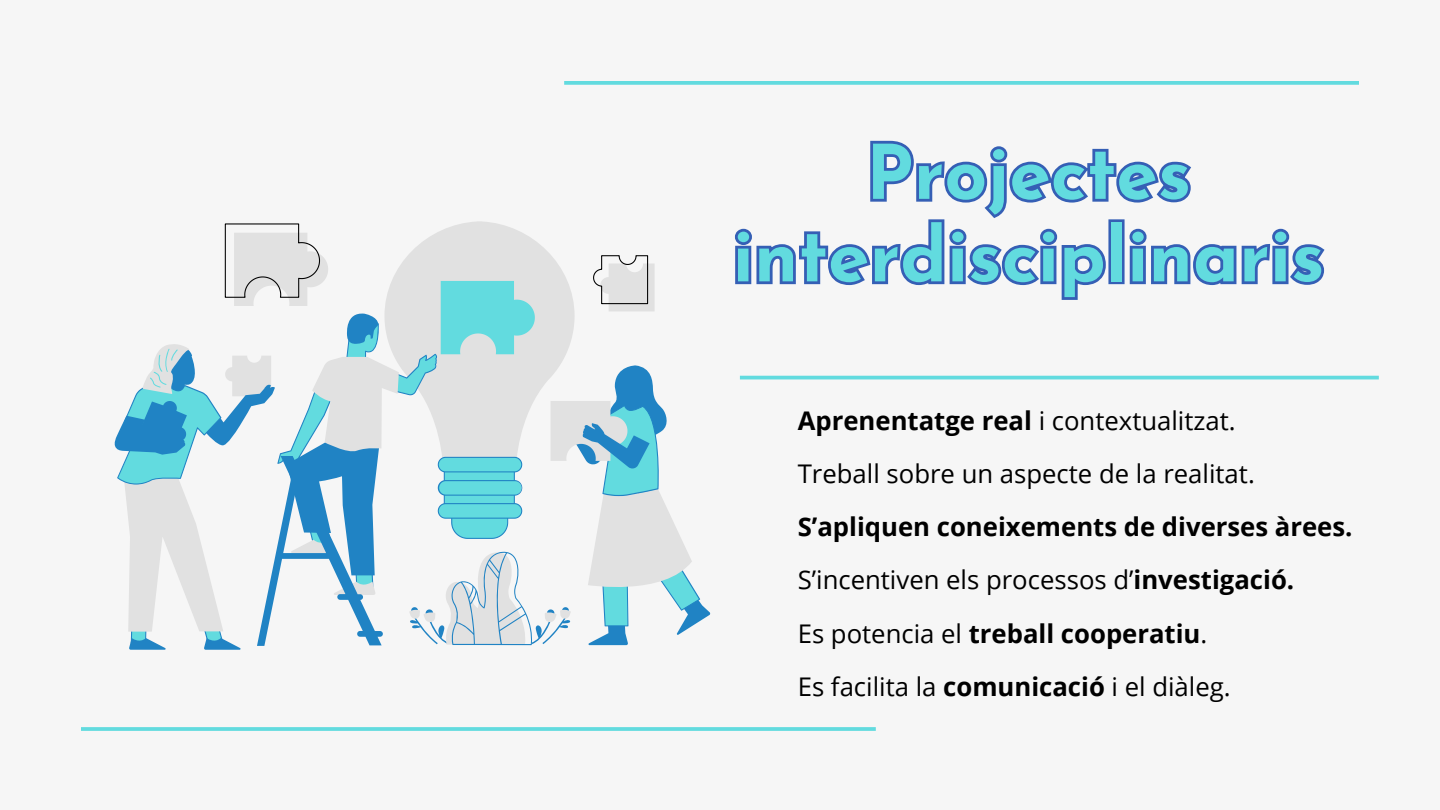
<style>
.page{position:relative;width:1440px;height:810px;background:#f6f6f6}
.page>*{position:absolute;margin:0;border:0;box-sizing:border-box;transform-origin:0 0}
.t1{font:700 75px/82.5px "Josefin Sans";color:#62dbdf;text-align:center}
.t2{font:25.7px "Open Sans";color:#000}
.t3{font:700 25.7px "Open Sans";color:#000}
.s1{font-weight:700}
.s2{font-weight:400}
</style>
<div class="page">
<svg style="left:114px;top:223px;width:596px;height:427px"></svg>
<svg style="left:81px;top:727px;width:795px;height:4px;background:#6adce0"></svg>
<hr style="left:740px;top:376px;width:639px;height:3px;background:#62dbdf">
<svg style="left:564px;top:81px;width:795px;height:4px;background:#6bdce0"></svg>
<svg style="left:870px;top:140px;width:321px;height:77px"></svg>
<svg style="left:735px;top:217px;width:590px;height:83px"></svg>
<p class="t1" style="left:733px;top:139px;width:594px">Projectes interdisciplinaris</p>
<p class="t2" style="left:798px;top:402px;width:440px"><span class="s1">Aprenentatge real</span> i contextualitzat.</p>
<p class="t2" style="left:798px;top:455px;width:459px">Treball sobre un aspecte de la realitat.</p>
<p class="t3" style="left:798px;top:509px;width:556px">S’apliquen coneixements de diverses àrees.</p>
<p class="t2" style="left:798px;top:562px;width:498px">S’incentiven els processos d’<span class="s1">investigació.</span></p>
<p class="t3" style="left:798px;top:615px;width:411px"><span class="s2">Es potencia el</span> treball cooperatiu<span class="s2">.</span></p>
<p class="t2" style="left:798px;top:668px;width:434px">Es facilita la <span class="s1">comunicació</span> i el diàleg.</p>
</div>
